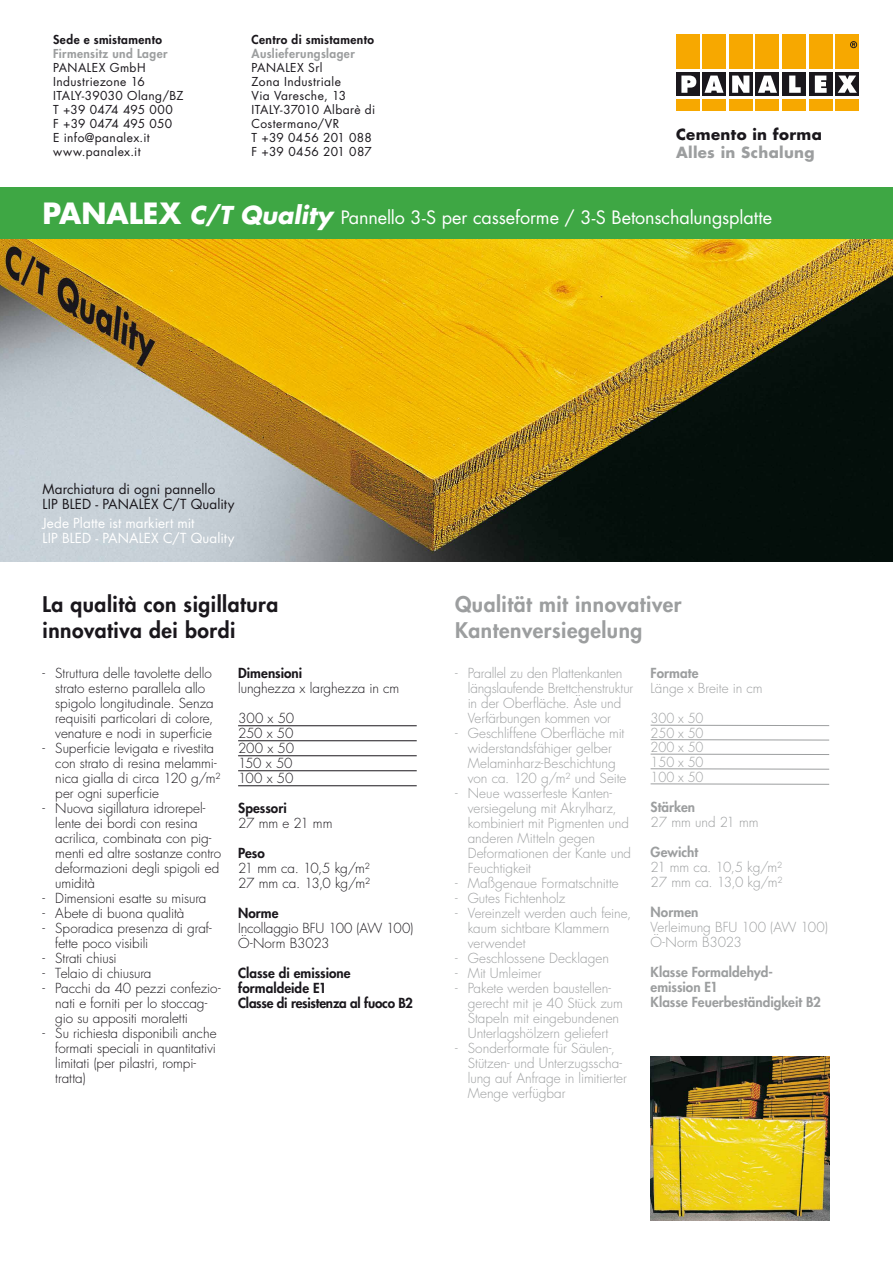
<style>
.page{position:relative;width:893px;height:1263px;background:#fff}
.page>*{position:absolute;margin:0;border:0;box-sizing:border-box;transform-origin:0 0}
.t1{font:800 21px/25.5px "Futura";letter-spacing:.025em;color:#1a171c}
.t2{font:800 21px/25.5px "Futura";letter-spacing:.025em;color:#9c9e9f}
.t3{font:18px "Futura";letter-spacing:-.005em;color:#fff}
.t4{font:700 15px "Futura";letter-spacing:.02em;color:#9c9e9f}
.t5{font:700 15px "Futura";letter-spacing:.025em;color:#1a171c}
.t6{font:300 13.5px/15px "Futura";letter-spacing:-.005em;color:#1a171c}
.t7{font:300 13.5px/15px "Futura";letter-spacing:-.005em;color:#9c9e9f}
.t8{font:800 13.5px/15px "Futura";letter-spacing:-.005em;color:#1a171c}
.t9{font:800 13.5px/15px "Futura";letter-spacing:.005em;color:#9c9e9f}
.t10{font:13.5px/15px "Futura";letter-spacing:.005em;color:#1a171c}
.t11{font:13.5px/15px "Futura";letter-spacing:.005em;color:#fff}
.t12{font:300 13.5px/14.7px "Futura";letter-spacing:-.005em;color:#9c9e9f;text-align:justify;scale:.95 1}
.t13{font:12px/14.1px "Futura";letter-spacing:.03em;color:#1a171c}
.t14{font:800 12px "Futura";letter-spacing:.035em;color:#9c9e9f}
.t15{font:800 12px "Futura";letter-spacing:.03em;color:#1a171c}
.s1{font-weight:700;font-size:28.5px}
.s2{font-weight:700;font-style:italic;font-size:24px}
</style>
<div class="page">
<img style="left:0;top:238px;width:893px;height:323px">
<div style="left:0;top:187px;width:893px;height:51px;background:#3ea744"></div>
<hr style="left:238px;top:725px;width:179px;height:1px;background:#1a171c">
<hr style="left:238px;top:740px;width:179px;height:1px;background:#1a171c">
<hr style="left:238px;top:755px;width:179px;height:1px;background:#1a171c">
<hr style="left:238px;top:770px;width:179px;height:1px;background:#1a171c">
<hr style="left:238px;top:785px;width:179px;height:1px;background:#1a171c">
<img style="left:651px;top:1056px;width:178px;height:164px">
<div style="left:676px;top:72px;width:23px;height:23px;background:#1a171c"></div>
<div style="left:703px;top:72px;width:23px;height:23px;background:#1a171c"></div>
<svg style="left:729px;top:72px;width:23px;height:23px"></svg>
<div style="left:756px;top:72px;width:23px;height:23px;background:#1a171c"></div>
<div style="left:782px;top:72px;width:24px;height:23px;background:#1a171c"></div>
<div style="left:809px;top:72px;width:23px;height:23px;background:#1a171c"></div>
<div style="left:836px;top:72px;width:23px;height:23px;background:#1a171c"></div>
<div style="left:676px;top:34px;width:23px;height:35px;background:#f7a800"></div>
<div style="left:703px;top:34px;width:23px;height:35px;background:#f7a800"></div>
<div style="left:729px;top:34px;width:23px;height:35px;background:#f7a800"></div>
<div style="left:756px;top:34px;width:23px;height:35px;background:#f7a800"></div>
<div style="left:782px;top:34px;width:24px;height:35px;background:#f7a800"></div>
<div style="left:809px;top:34px;width:23px;height:35px;background:#f7a800"></div>
<div style="left:836px;top:34px;width:23px;height:35px;background:#f7a800"></div>
<div style="left:676px;top:99px;width:23px;height:12px;background:#f7a800"></div>
<div style="left:703px;top:99px;width:23px;height:12px;background:#f7a800"></div>
<div style="left:729px;top:99px;width:23px;height:12px;background:#f7a800"></div>
<div style="left:756px;top:99px;width:23px;height:12px;background:#f7a800"></div>
<div style="left:782px;top:99px;width:24px;height:12px;background:#f7a800"></div>
<div style="left:809px;top:99px;width:23px;height:12px;background:#f7a800"></div>
<div style="left:836px;top:99px;width:23px;height:12px;background:#f7a800"></div>
<svg style="left:681px;top:76px;width:15px;height:17px"></svg>
<svg style="left:704px;top:76px;width:20px;height:17px"></svg>
<svg style="left:732px;top:76px;width:17px;height:17px"></svg>
<svg style="left:758px;top:76px;width:19px;height:17px"></svg>
<svg style="left:789px;top:76px;width:12px;height:17px"></svg>
<svg style="left:815px;top:76px;width:12px;height:17px"></svg>
<svg style="left:838px;top:76px;width:19px;height:17px"></svg>
<svg style="left:850px;top:41px;width:7px;height:7px"></svg>
<hr style="left:651px;top:725px;width:178px;height:1px;background:#9c9e9f">
<hr style="left:651px;top:739px;width:178px;height:1px;background:#9c9e9f">
<hr style="left:651px;top:754px;width:178px;height:1px;background:#9c9e9f">
<hr style="left:651px;top:768px;width:178px;height:1px;background:#9c9e9f">
<hr style="left:651px;top:784px;width:178px;height:1px;background:#9c9e9f">
<p class="t15" style="left:53px;top:31px;width:110px">Sede e smistamento</p>
<p class="t14" style="left:53px;top:45px;width:116px">Firmensitz und Lager</p>
<p class="t13" style="left:53px;top:60px;width:132px">PANALEX GmbH<br>Industriezone 16<br>ITALY-39030 Olang/BZ<br>T +39 0474 495 000<br>F +39 0474 495 050<br>E info@panalex.it www.panalex.it</p>
<p class="t15" style="left:252px;top:31px;width:124px">Centro di smistamento</p>
<p class="t14" style="left:252px;top:45px;width:105px">Auslieferungslager</p>
<p class="t13" style="left:252px;top:60px;width:125px">PANALEX Srl<br>Zona Industriale<br>Via Varesche, 13<br>ITALY-37010 Albarè di<br>Costermano/VR<br>T +39 0456 201 088<br>F +39 0456 201 087</p>
<p class="t5" style="left:676px;top:124px;width:147px">Cemento in forma</p>
<p class="t4" style="left:676px;top:142px;width:140px">Alles in Schalung</p>
<h2 class="t3" style="left:43px;top:205px;width:731px"><span class="s1">PANALEX</span> <span class="s2">C/T Quality</span> Pannello 3-S per casseforme / 3-S Betonschalungsplatte</h2>
<p class="t10" style="left:43px;top:481px;width:193px">Marchiatura di ogni pannello<br>LIP BLED - PANALEX C/T Quality</p>
<p class="t11" style="left:43px;top:515px;width:193px">Jede Platte ist markiert mit<br>LIP BLED - PANALEX C/T Quality</p>
<h1 class="t1" style="left:43px;top:591px;width:237px">La qualità con sigillatura innovativa dei bordi</h1>
<p class="t6" style="left:55px;top:666px;width:160px;text-indent:-13px">- Struttura delle tavolette dello strato esterno parallela allo spigolo longitudinale. Senza requisiti particolari di colore, venature e nodi in superficie</p>
<p class="t6" style="left:55px;top:741px;width:167px;text-indent:-13px">- Superficie levigata e rivestita con strato di resina melammi&shy;nica gialla di circa 120 g/m² per ogni superficie</p>
<p class="t6" style="left:55px;top:801px;width:167px;text-indent:-13px">- Nuova sigillatura idrorepel&shy;lente dei bordi con resina acrilica, combinata con pig&shy;menti ed altre sostanze contro deformazioni degli spigoli ed umidità</p>
<p class="t6" style="left:43px;top:891px;width:166px">- Dimensioni esatte su misura</p>
<p class="t6" style="left:43px;top:906px;width:143px">- Abete di buona qualità</p>
<p class="t6" style="left:55px;top:921px;width:158px;text-indent:-13px">- Sporadica presenza di graf&shy;fette poco visibili</p>
<p class="t6" style="left:43px;top:951px;width:76px">- Strati chiusi</p>
<p class="t6" style="left:43px;top:966px;width:110px">- Telaio di chiusura</p>
<p class="t6" style="left:55px;top:981px;width:167px;text-indent:-13px">- Pacchi da 40 pezzi confezio&shy;nati e forniti per lo stoccag&shy;gio su appositi moraletti</p>
<p class="t6" style="left:55px;top:1026px;width:163px;text-indent:-13px">- Su richiesta disponibili anche formati speciali in quantitativi limitati (per pilastri, rompi&shy;tratta)</p>
<p class="t8" style="left:238px;top:666px;width:66px">Dimensioni</p>
<p class="t6" style="left:238px;top:681px;width:163px">lunghezza x larghezza in cm</p>
<p class="t6" style="left:238px;top:711px;width:58px">300 x 50<br>250 x 50<br>200 x 50<br>150 x 50<br>100 x 50</p>
<p class="t8" style="left:238px;top:801px;width:50px">Spessori</p>
<p class="t6" style="left:238px;top:816px;width:96px">27 mm e 21 mm</p>
<p class="t8" style="left:238px;top:846px;width:28px">Peso</p>
<p class="t6" style="left:238px;top:861px;width:133px">21 mm ca. 10,5 kg/m²<br>27 mm ca. 13,0 kg/m²</p>
<p class="t8" style="left:238px;top:906px;width:42px">Norme</p>
<p class="t6" style="left:238px;top:921px;width:177px">Incollaggio BFU 100 (AW 100)<br>Ö-Norm B3023</p>
<p class="t8" style="left:238px;top:966px;width:176px">Classe di emissione formaldeide E1<br>Classe di resistenza al fuoco B2</p>
<h1 class="t2" style="left:455px;top:591px;width:228px">Qualität mit innovativer<br>Kantenversiegelung</h1>
<p class="t7" style="left:468px;top:666px;width:167px;text-indent:-13px">- Parallel zu den Plattenkanten längslaufende Brettchenstruktur in der Oberfläche. Äste und<br>Verfärbungen kommen vor</p>
<p class="t7" style="left:468px;top:726px;width:160px;text-indent:-13px">- Geschliffene Oberfläche mit widerstandsfähiger gelber<br>Melaminharz-Beschichtung von ca. 120 g/m² und Seite</p>
<p class="t7" style="left:468px;top:786px;width:165px;text-indent:-13px">- Neue wasserfeste Kanten&shy;versiegelung mit Akrylharz, kombiniert mit Pigmenten und anderen Mitteln gegen<br>Deformationen der Kante und<br>Feuchtigkeit</p>
<p class="t7" style="left:455px;top:876px;width:165px">- Maßgenaue Formatschnitte</p>
<p class="t7" style="left:455px;top:891px;width:112px">- Gutes Fichtenholz</p>
<p class="t7" style="left:468px;top:906px;width:165px;text-indent:-13px">- Vereinzelt werden auch feine, kaum sichtbare Klammern verwendet</p>
<p class="t7" style="left:455px;top:951px;width:155px">- Geschlossene Decklagen</p>
<p class="t7" style="left:455px;top:966px;width:88px">- Mit Umleimer</p>
<p class="t7" style="left:468px;top:981px;width:157px;text-indent:-13px">- Pakete werden baustellen&shy;gerecht mit je 40 Stück zum<br>Stapeln mit eingebundenen<br>Unterlagshölzern geliefert</p>
<p class="t7" style="left:468px;top:1041px;width:161px;text-indent:-13px">- Sonderformate für Säulen-,<br>Stützen- und Unterzugsscha&shy;lung auf Anfrage in limitierter<br>Menge verfügbar</p>
<p class="t9" style="left:651px;top:666px;width:49px">Formate</p>
<p class="t7" style="left:651px;top:674px;width:114px;line-height:29.5px">Länge x Breite in cm<br>300 x 50</p>
<p class="t12" style="left:651px;top:725px;width:57px">250 x 50<br>200 x 50<br>150 x 50<br>100 x 50</p>
<p class="t9" style="left:651px;top:799px;width:46px">Stärken</p>
<p class="t7" style="left:651px;top:814px;width:109px">27 mm und 21 mm</p>
<p class="t9" style="left:651px;top:844px;width:49px">Gewicht</p>
<p class="t7" style="left:651px;top:859px;width:133px">21 mm ca. 10,5 kg/m²<br>27 mm ca. 13,0 kg/m²</p>
<p class="t9" style="left:651px;top:904px;width:49px">Normen</p>
<p class="t7" style="left:651px;top:919px;width:179px">Verleimung BFU 100 (AW 100)<br>Ö-Norm B3023</p>
<p class="t9" style="left:651px;top:964px;width:172px">Klasse Formaldehyd&shy;emission E1<br>Klasse Feuerbeständigkeit B2</p>
</div>
